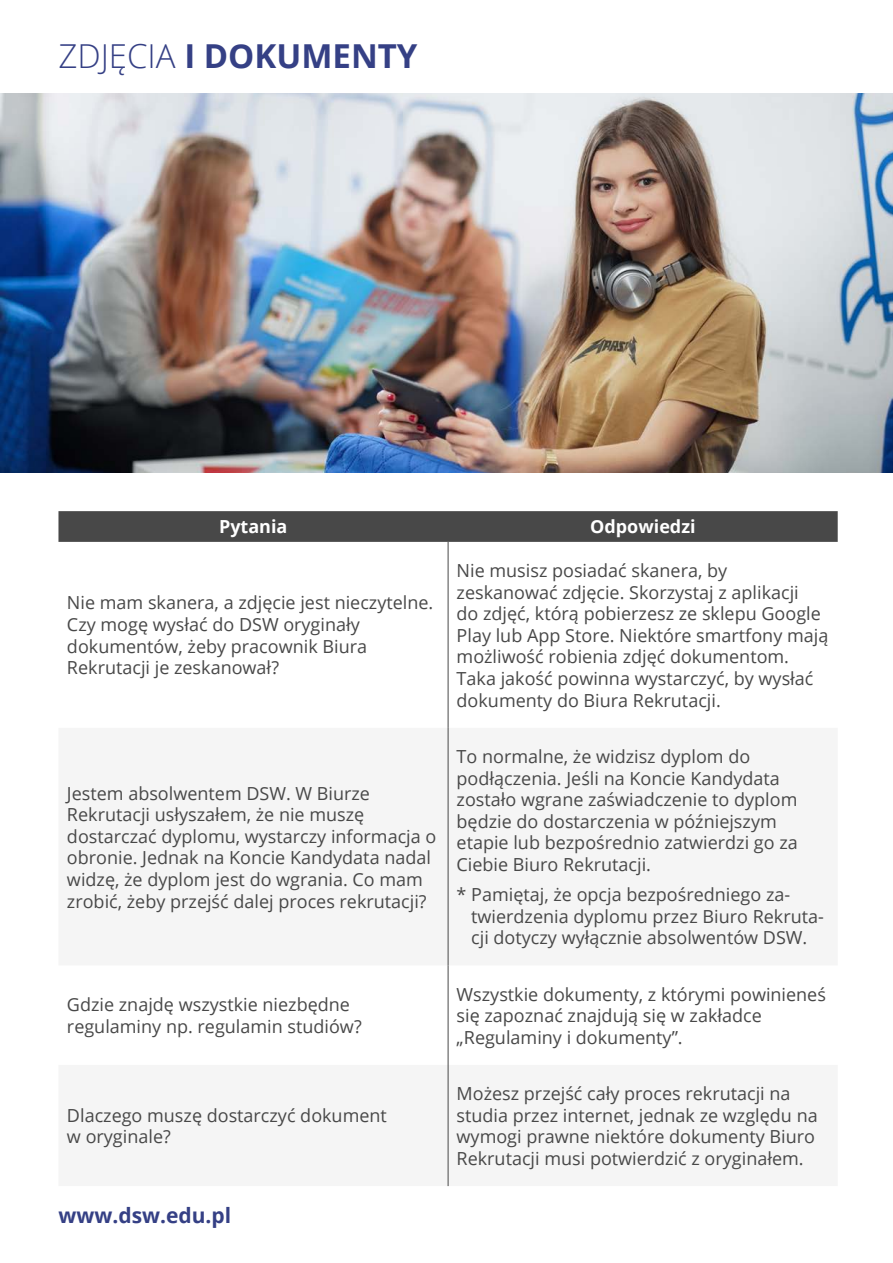
<style>
.page{position:relative;width:893px;height:1263px;background:#fff}
.page>*{position:absolute;margin:0;border:0;box-sizing:border-box;transform-origin:0 0}
.t1{font:700 33px "Open Sans";color:#354085}
.t2{font:700 21px "Open Sans";color:#354085}
.t3{font:18px/21.6px "Open Sans";color:#484848}
.t4{font:700 18px "Open Sans";color:#fff}
.s1{font-weight:300}
</style>
<div class="page">
<img style="left:0;top:94px;width:893px;height:378px">
<svg style="left:58px;top:511px;width:780px;height:31px;background:#4a4a4a"></svg>
<hr style="left:448px;top:542px;width:1px;height:186px;background:#484848">
<hr style="left:448px;top:728px;width:1px;height:237px;background:#484848">
<hr style="left:448px;top:965px;width:1px;height:100px;background:#484848">
<hr style="left:448px;top:1065px;width:1px;height:121px;background:#484848">
<h1 class="t1" style="left:58px;top:32px;width:361px"><span class="s1">ZDJĘCIA</span> I DOKUMENTY</h1>
<p class="t4" style="left:219px;top:514px;width:70px">Pytania</p>
<p class="t4" style="left:590px;top:514px;width:107px">Odpowiedzi</p>
<p class="t3" style="left:67px;top:592px;width:368px">Nie mam skanera, a zdjęcie jest nieczytelne.<br>Czy mogę wysłać do DSW oryginały dokumentów, żeby pracownik Biura Rekrutacji je zeskanował?</p>
<p class="t3" style="left:67px;top:782px;width:371px">Jestem absolwentem DSW. W Biurze Rekrutacji usłyszałem, że nie muszę dostarczać dyplomu, wystarczy informacja o obronie. Jednak na Koncie Kandydata nadal widzę, że dyplom jest do wgrania. Co mam zrobić, żeby przejść dalej proces rekrutacji?</p>
<p class="t3" style="left:457px;top:559px;width:373px">Nie musisz posiadać skanera, by zeskanować zdjęcie. Skorzystaj z aplikacji<br>do zdjęć, którą pobierzesz ze sklepu Google Play lub App Store. Niektóre smartfony mają możliwość robienia zdjęć dokumentom.<br>Taka jakość powinna wystarczyć, by wysłać dokumenty do Biura Rekrutacji.</p>
<p class="t3" style="left:457px;top:745px;width:343px">To normalne, że widzisz dyplom do podłączenia. Jeśli na Koncie Kandydata zostało wgrane zaświadczenie to dyplom będzie do dostarczenia w późniejszym etapie lub bezpośrednio zatwierdzi go za Ciebie Biuro Rekrutacji.</p>
<p class="t3" style="left:471px;top:883px;width:354px;text-indent:-15px">* Pamiętaj, że opcja bezpośredniego za&shy;twierdzenia dyplomu przez Biuro Rekruta&shy;cji dotyczy wyłącznie absolwentów DSW.</p>
<p class="t3" style="left:67px;top:993px;width:296px">Gdzie znajdę wszystkie niezbędne regulaminy np. regulamin studiów?</p>
<p class="t3" style="left:457px;top:983px;width:371px">Wszystkie dokumenty, z którymi powinieneś się zapoznać znajdują się w zakładce „Regulaminy i dokumenty”.</p>
<p class="t3" style="left:67px;top:1104px;width:321px">Dlaczego muszę dostarczyć dokument w oryginale?</p>
<p class="t2" style="left:58px;top:1200px;width:174px">www.dsw.edu.pl</p>
<p class="t3" style="left:457px;top:1082px;width:363px">Możesz przejść cały proces rekrutacji na studia przez internet, jednak ze względu na wymogi prawne niektóre dokumenty Biuro Rekrutacji musi potwierdzić z oryginałem.</p>
</div>
